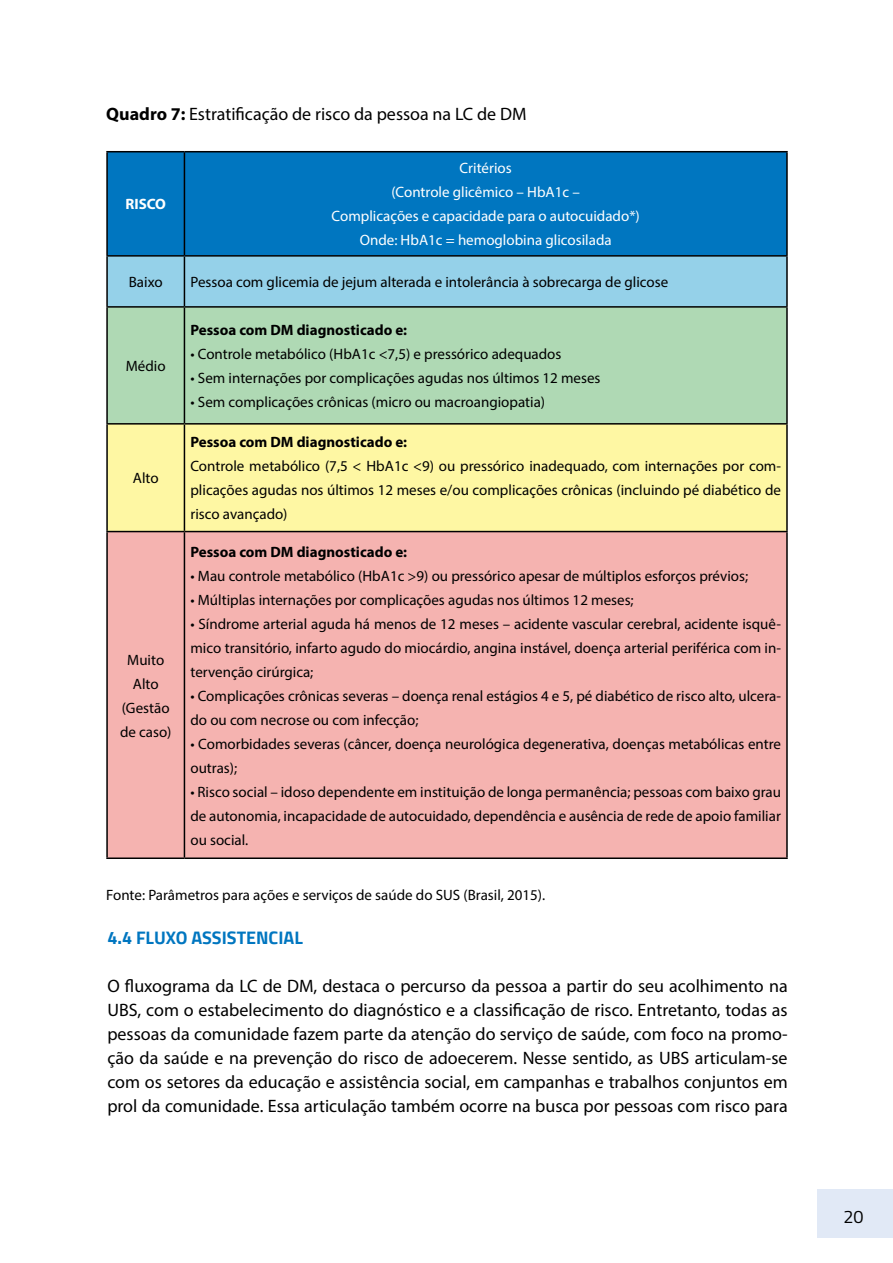
<style>
.page{position:relative;width:893px;height:1263px;background:#fff}
.page>*{position:absolute;margin:0;border:0;box-sizing:border-box;transform-origin:0 0}
.t1{font:18px/24px "Myriad Pro";color:#000;text-align:justify}
.t2{font:700 18px "Cairo";color:#0076c0}
.t3{font:18px "Cairo";color:#000}
.t4{font:15px/24px "Myriad Pro";color:#000;text-align:justify}
.t5{font:15px/24px "Myriad Pro";color:#fff;text-align:center}
.t6{font:700 15px "Myriad Pro";color:#000}
.t7{font:700 15px "Myriad Pro";color:#fff}
.s1{font-weight:700}
</style>
<div class="page">
<div style="left:818px;top:1188px;width:75px;height:49px;background:#e1e9f6"></div>
<div style="left:108px;top:152px;width:678px;height:103px;background:#0076c0"></div>
<div style="left:108px;top:257px;width:678px;height:49px;background:#95d1e9"></div>
<div style="left:108px;top:308px;width:678px;height:115px;background:#afd9b4"></div>
<div style="left:108px;top:425px;width:678px;height:106px;background:#fef7a3"></div>
<div style="left:108px;top:532px;width:678px;height:325px;background:#f5b3b0"></div>
<hr style="left:106px;top:151px;width:78px;height:1px;background:#000">
<hr style="left:106px;top:152px;width:2px;height:103px;background:#000">
<hr style="left:184px;top:151px;width:604px;height:1px;background:#000">
<hr style="left:184px;top:152px;width:1px;height:103px;background:#000">
<hr style="left:786px;top:152px;width:2px;height:103px;background:#000">
<hr style="left:106px;top:255px;width:78px;height:2px;background:#000">
<hr style="left:106px;top:257px;width:2px;height:49px;background:#000">
<hr style="left:184px;top:255px;width:604px;height:2px;background:#000">
<hr style="left:184px;top:257px;width:1px;height:49px;background:#000">
<hr style="left:786px;top:257px;width:2px;height:49px;background:#000">
<hr style="left:106px;top:306px;width:78px;height:2px;background:#000">
<hr style="left:106px;top:308px;width:2px;height:115px;background:#000">
<hr style="left:184px;top:306px;width:604px;height:2px;background:#000">
<hr style="left:184px;top:308px;width:1px;height:115px;background:#000">
<hr style="left:786px;top:308px;width:2px;height:115px;background:#000">
<hr style="left:106px;top:423px;width:78px;height:2px;background:#000">
<hr style="left:106px;top:425px;width:2px;height:106px;background:#000">
<hr style="left:184px;top:423px;width:604px;height:2px;background:#000">
<hr style="left:184px;top:425px;width:1px;height:106px;background:#000">
<hr style="left:786px;top:425px;width:2px;height:106px;background:#000">
<hr style="left:106px;top:531px;width:78px;height:1px;background:#000">
<hr style="left:106px;top:532px;width:2px;height:325px;background:#000">
<hr style="left:184px;top:531px;width:604px;height:1px;background:#000">
<hr style="left:184px;top:532px;width:1px;height:325px;background:#000">
<hr style="left:786px;top:532px;width:2px;height:325px;background:#000">
<hr style="left:106px;top:857px;width:78px;height:2px;background:#000">
<hr style="left:184px;top:857px;width:604px;height:2px;background:#000">
<p class="t1" style="left:106px;top:101px;width:422px"><span class="s1">Quadro 7:</span> Estratificação de risco da pessoa na LC de DM</p>
<p class="t7" style="left:125px;top:195px;width:42px">RISCO</p>
<p class="t5" style="left:332px;top:156px;width:310px">Critérios<br>(Controle glicêmico – HbA1c –<br>Complicações e capacidade para o autocuidado*)<br>Onde: HbA1c = hemoglobina glicosilada</p>
<p class="t4" style="left:129px;top:270px;width:35px">Baixo</p>
<p class="t4" style="left:190px;top:270px;width:479px">Pessoa com glicemia de jejum alterada e intolerância à sobrecarga de glicose</p>
<p class="t4" style="left:126px;top:354px;width:41px">Médio</p>
<p class="t4" style="left:133px;top:466px;width:27px">Alto</p>
<p class="t4" style="left:120px;top:647px;width:53px;text-align:center">Muito<br>Alto (Gestão de caso)</p>
<p class="t6" style="left:190px;top:320px;width:218px">Pessoa com DM diagnosticado e:</p>
<p class="t4" style="left:190px;top:342px;width:373px">• Controle metabólico (HbA1c &lt;7,5) e pressórico adequados</p>
<p class="t4" style="left:190px;top:366px;width:412px">• Sem internações por complicações agudas nos últimos 12 meses</p>
<p class="t4" style="left:190px;top:390px;width:356px">• Sem complicações crônicas (micro ou macroangiopatia)</p>
<p class="t6" style="left:190px;top:432px;width:218px">Pessoa com DM diagnosticado e:</p>
<p class="t4" style="left:190px;top:454px;width:592px">Controle metabólico (7,5 &lt; HbA1c &lt;9) ou pressórico inadequado, com internações por com&shy;plicações agudas nos últimos 12 meses e/ou complicações crônicas (incluindo pé diabético de risco avançado)</p>
<p class="t6" style="left:190px;top:542px;width:218px">Pessoa com DM diagnosticado e:</p>
<p class="t4" style="left:190px;top:563px;width:559px">• Mau controle metabólico (HbA1c &gt;9) ou pressórico apesar de múltiplos esforços prévios;</p>
<p class="t4" style="left:190px;top:587px;width:445px">• Múltiplas internações por complicações agudas nos últimos 12 meses;</p>
<p class="t4" style="left:190px;top:611px;width:592px">• Síndrome arterial aguda há menos de 12 meses – acidente vascular cerebral, acidente isquê&shy;mico transitório, infarto agudo do miocárdio, angina instável, doença arterial periférica com in&shy;tervenção cirúrgica;</p>
<p class="t4" style="left:190px;top:683px;width:592px">• Complicações crônicas severas – doença renal estágios 4 e 5, pé diabético de risco alto, ulcera&shy;do ou com necrose ou com infecção;</p>
<p class="t4" style="left:190px;top:731px;width:592px">• Comorbidades severas (câncer, doença neurológica degenerativa, doenças metabólicas entre outras);</p>
<p class="t4" style="left:190px;top:779px;width:592px">• Risco social – idoso dependente em instituição de longa permanência; pessoas com baixo grau de autonomia, incapacidade de autocuidado, dependência e ausência de rede de apoio familiar ou social.</p>
<p class="t4" style="left:106px;top:883px;width:440px">Fonte: Parâmetros para ações e serviços de saúde do SUS (Brasil, 2015).</p>
<p class="t2" style="left:107px;top:927px;width:197px">4.4 FLUXO ASSISTENCIAL</p>
<p class="t1" style="left:107px;top:974px;width:682px">O fluxograma da LC de DM, destaca o percurso da pessoa a partir do seu acolhimento na UBS, com o estabelecimento do diagnóstico e a classificação de risco. Entretanto, todas as pessoas da comunidade fazem parte da atenção do serviço de saúde, com foco na promo&shy;ção da saúde e na prevenção do risco de adoecerem. Nesse sentido, as UBS articulam-se com os setores da educação e assistência social, em campanhas e trabalhos conjuntos em prol da comunidade. Essa articulação também ocorre na busca por pessoas com risco para</p>
<p class="t3" style="left:843px;top:1201px;width:22px">20</p>
</div>
